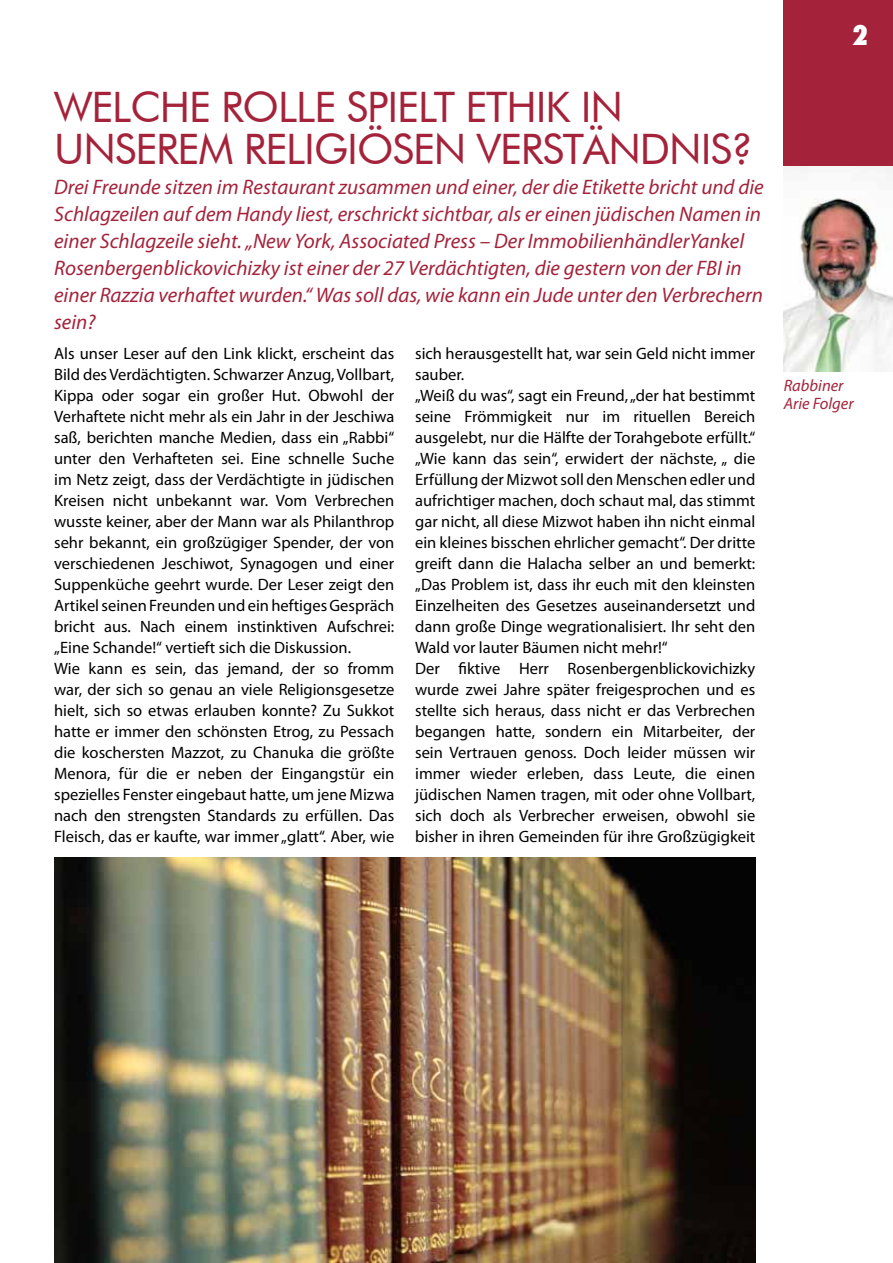
<style>
.page{position:relative;width:893px;height:1263px;background:#fff}
.page>*{position:absolute;margin:0;border:0;box-sizing:border-box;transform-origin:0 0}
.t1{font:42px/42px "Futura BT";letter-spacing:-.025em;color:#a4233b}
.t2{font:800 condensed 27px "Futura";color:#fff}
.t3{font:italic 21px/27px "Myriad Pro";color:#a4233b}
.t4{font:16.5px/21px "Myriad Pro";color:#000}
.t5{font:italic 16.5px/18px "Myriad Pro";color:#a4233b}
</style>
<div class="page">
<div style="left:783px;top:0;width:110px;height:166px;background:#a4233b"></div>
<img style="left:784px;top:166px;width:109px;height:205px">
<img style="left:54px;top:857px;width:701px;height:406px">
<h1 class="t1" style="left:54px;top:86px;width:700px">WELCHE ROLLE SPIELT ETHIK IN<br>UNSEREM RELIGIÖSEN VERSTÄNDNIS?</h1>
<p class="t3" style="left:54px;top:173px;width:711px">Drei Freunde sitzen im Restaurant zusammen und einer, der die Etikette bricht und die Schlagzeilen auf dem Handy liest, erschrickt sichtbar, als er einen jüdischen Namen in einer Schlagzeile sieht. „New York, Associated Press – Der ImmobilienhändlerYankel Rosenbergenblickovichizky ist einer der 27 Verdächtigten, die gestern von der FBI in einer Razzia verhaftet wurden.“ Was soll das, wie kann ein Jude unter den Verbrechern sein?</p>
<p class="t4" style="left:415px;top:342px;width:342px">sich herausgestellt hat, war sein Geld nicht immer sauber.<br>„Weiß du was“, sagt ein Freund, „der hat bestimmt seine Frömmigkeit nur im rituellen Bereich ausgelebt, nur die Hälfte der Torahgebote erfüllt.“ „Wie kann das sein“, erwidert der nächste, „ die Erfüllung der Mizwot soll den Menschen edler und aufrichtiger machen, doch schaut mal, das stimmt gar nicht, all diese Mizwot haben ihn nicht einmal ein kleines bisschen ehrlicher gemacht“. Der dritte greift dann die Halacha selber an und bemerkt: „Das Problem ist, dass ihr euch mit den kleinsten Einzelheiten des Gesetzes auseinandersetzt und dann große Dinge wegrationalisiert. I hr seht den Wald vor lauter Bäumen nicht mehr!“<br>Der fiktive Herr Rosenbergenblickovichizky wurde zwei Jahre später freigesprochen und es stellte sich heraus, dass nicht er das Verbrechen begangen hatte, sondern ein Mitarbeiter, der sein Vertrauen genoss. Doch leider müssen wir immer wieder erleben, dass Leute, die einen jüdischen Namen tragen, mit oder ohne Vollbart, sich doch als Verbrecher erweisen, obwohl sie bisher in ihren Gemeinden für ihre Großzügigkeit</p>
<p class="t4" style="left:54px;top:342px;width:342px">Als unser Leser auf den Link klickt, erscheint das Bild des Verdächtigten. Schwarzer Anzug, Vollbart, Kippa oder sogar ein großer Hut. Obwohl der Verhaftete nicht mehr als ein Jahr in der Jeschiwa saß, berichten manche Medien, dass ein „Rabbi“ unter den Verhafteten sei. Eine schnelle Suche im Netz zeigt, dass der Verdächtigte in jüdischen Kreisen nicht unbekannt war. Vom Verbrechen wusste keiner, aber der Mann war als Philanthrop sehr bekannt, ein großzügiger Spender, der von verschiedenen Jeschiwot, Synagogen und einer Suppenküche geehrt wurde. Der Leser zeigt den Artikel seinen Freunden und ein heftiges Gespräch bricht aus. Nach einem instinktiven Aufschrei: „Eine Schande!“ vertieft sich die Diskussion.<br>Wie kann es sein, das jemand, der so fromm war, der sich so genau an viele Religionsgesetze hielt, sich so etwas erlauben konnte? Zu Sukkot hatte er immer den schönsten Etrog, zu Pessach die koschersten Mazzot, zu Chanuka die größte Menora, für die er neben der Eingangstür ein spezielles Fenster eingebaut hatte, um jene Mizwa nach den strengsten Standards zu erfüllen. Das Fleisch, das er kaufte, war immer „glatt“. Aber, wie</p>
<h2 class="t2" style="left:852px;top:16px;width:18px">2</h2>
<p class="t5" style="left:784px;top:376px;width:71px">Rabbiner<br>Arie Folger</p>
</div>
